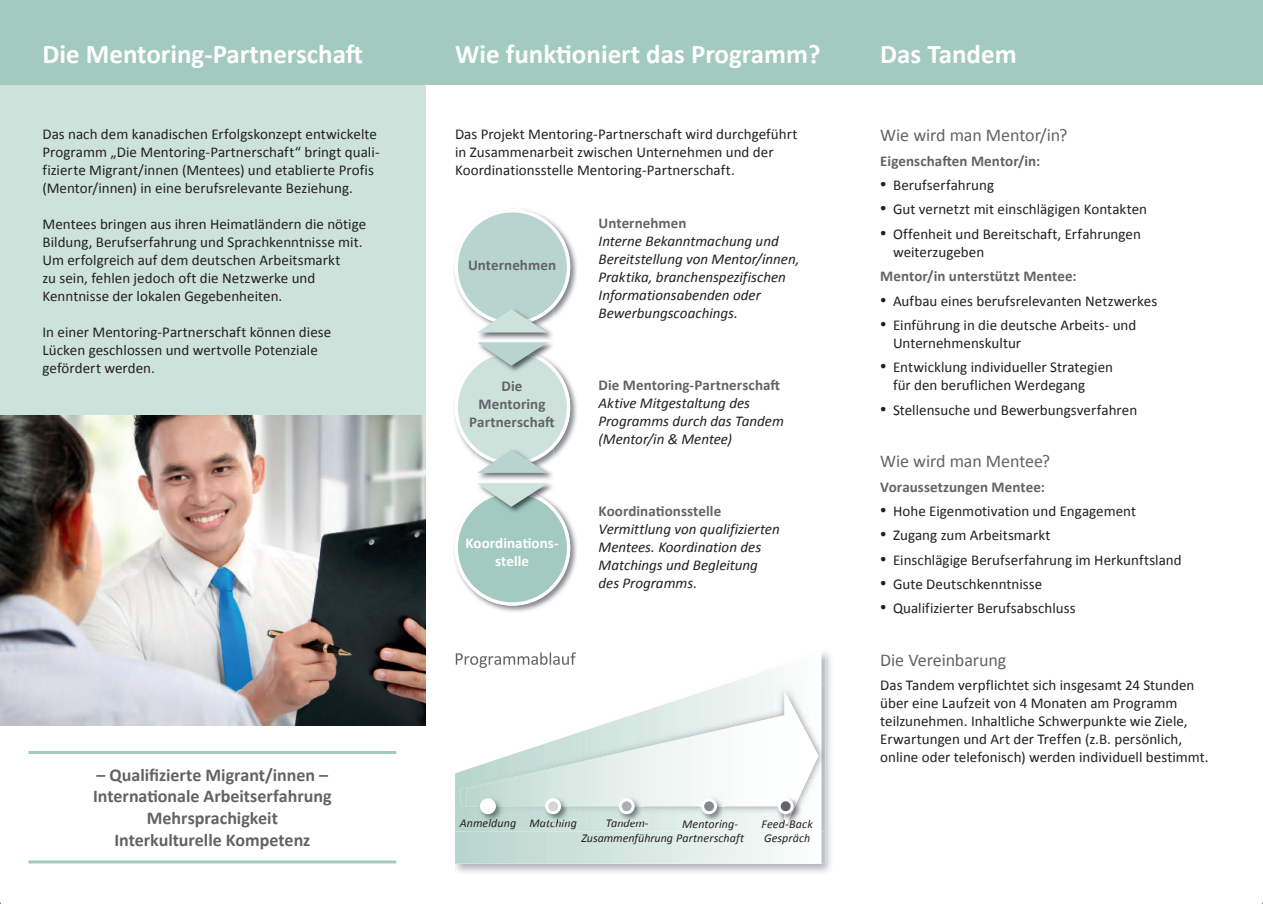
<style>
.page{position:relative;width:1263px;height:904px;background:#fff}
.page>*{position:absolute;margin:0;border:0;box-sizing:border-box;transform-origin:0 0}
.t1{font:700 27px "Calibri";color:#fff}
.t2{font:700 18px/21.6px "Calibri";color:#636366;text-align:center}
.t3{font:18px "Calibri";letter-spacing:-.005em;color:#636366}
.t4{font:15px/18px "Calibri";color:#231f20}
.t5{font:italic 15px/18px "Calibri";color:#231f20}
.t6{font:700 15px/18px "Calibri";letter-spacing:.005em;color:#636366;text-align:center}
.t7{font:700 15px/18px "Calibri";letter-spacing:.005em;color:#fff;text-align:center}
.t8{font:italic 12px/14.4px "Calibri";letter-spacing:.005em;color:#231f20}
.s1{font-family:"Times New Roman";font-size:18px}
</style>
<div class="page">
<div style="left:0;top:85px;width:425px;height:371px;background:#cde2db"></div>
<div style="left:0;top:0;width:1263px;height:85px;background:#a2cabf"></div>
<img style="left:0;top:415px;width:426px;height:310px">
<img style="left:455px;top:653px;width:376px;height:220px">
<svg style="left:455px;top:652px;width:366px;height:211px"></svg>
<img style="left:455px;top:683px;width:366px;height:148px">
<img style="left:530px;top:827px;width:46px;height:2px">
<img style="left:683px;top:827px;width:55px;height:2px">
<img style="left:454px;top:242px;width:123px;height:56px">
<img style="left:454px;top:383px;width:123px;height:55px">
<img style="left:454px;top:523px;width:123px;height:89px">
<img style="left:478px;top:332px;width:75px;height:8px">
<svg style="left:455px;top:209px;width:115px;height:123px"></svg>
<img style="left:479px;top:473px;width:74px;height:7px">
<svg style="left:455px;top:342px;width:115px;height:131px"></svg>
<svg style="left:455px;top:483px;width:115px;height:122px"></svg>
<img style="left:785px;top:692px;width:33px;height:135px">
<img style="left:785px;top:693px;width:33px;height:132px">
<svg style="left:460px;top:692px;width:325px;height:135px"></svg>
<div style="left:703px;top:799px;width:12px;height:13px;background:#87898c;border-radius:50%"></div>
<div style="left:701px;top:798px;width:16px;height:16px;border:3px solid #fff;border-radius:50%"></div>
<img style="left:799px;top:796px;width:2px;height:25px">
<img style="left:776px;top:796px;width:23px;height:25px">
<div style="left:779px;top:799px;width:13px;height:13px;background:#636366;border-radius:50%"></div>
<div style="left:778px;top:798px;width:16px;height:16px;border:3px solid #fff;border-radius:50%"></div>
<hr style="left:28px;top:751px;width:368px;height:3px;background:#a2cabf">
<hr style="left:28px;top:860px;width:368px;height:3px;background:#a2cabf">
<h1 class="t1" style="left:43px;top:37px;width:322px">Die Mentoring-Partnerschaft</h1>
<p class="t4" style="left:43px;top:124px;width:339px">Das nach dem kanadischen Erfolgskonzept entwickelte Programm „Die Mentoring-Partnerschaft“ bringt quali&shy;fizierte Migrant/innen (Mentees) und etablierte Profis (Mentor/innen) in eine berufsrelevante Beziehung.</p>
<p class="t4" style="left:43px;top:214px;width:325px">Mentees bringen aus ihren Heimatländern die nötige Bildung, Berufserfahrung und Sprachkenntnisse mit.<br>Um erfolgreich auf dem deutschen Arbeitsmarkt<br>zu sein, fehlen jedoch oft die Netzwerke und Kenntnisse der lokalen Gegebenheiten.</p>
<p class="t4" style="left:43px;top:322px;width:290px">In einer Mentoring-Partnerschaft können diese<br>Lücken geschlossen und wertvolle Potenziale gefördert werden.</p>
<p class="t2" style="left:93px;top:763px;width:240px">– Qualifizierte Migrant/innen –<br>Internationale Arbeitserfahrung<br>Mehrsprachigkeit<br>Interkulturelle Kompetenz</p>
<h1 class="t1" style="left:455px;top:37px;width:367px">Wie funktioniert das Programm?</h1>
<h1 class="t1" style="left:880px;top:37px;width:138px">Das Tandem</h1>
<p class="t4" style="left:455px;top:125px;width:344px">Das Projekt Mentoring-Partnerschaft wird durchgeführt in Zusammenarbeit zwischen Unternehmen und der<br>Koordinationsstelle Mentoring-Partnerschaft.</p>
<p class="t6" style="left:598px;top:213px;width:89px">Unternehmen</p>
<p class="t5" style="left:598px;top:231px;width:202px">Interne Bekanntmachung und<br>Bereitstellung von Mentor/innen,<br>Praktika, branchenspezifischen<br>Informationsabenden oder<br>Bewerbungscoachings.</p>
<p class="t6" style="left:468px;top:256px;width:89px">Unternehmen</p>
<p class="t6" style="left:469px;top:376px;width:87px">Die<br>Mentoring<br>Partnerschaft</p>
<p class="t7" style="left:465px;top:533px;width:95px">Koordinations&shy;stelle</p>
<p class="t6" style="left:598px;top:375px;width:183px">Die Mentoring-Partnerschaft</p>
<p class="t5" style="left:598px;top:393px;width:187px">Aktive Mitgestaltung des<br>Programms durch das Tandem (Mentor/in &amp; Mentee)</p>
<p class="t6" style="left:598px;top:501px;width:124px">Koordinationsstelle</p>
<p class="t5" style="left:598px;top:519px;width:183px">Vermittlung von qualifizierten<br>Mentees. Koordination des<br>Matchings und Begleitung des Programms.</p>
<p class="t8" style="left:460px;top:815px;width:58px">Anmeldung</p>
<p class="t8" style="left:529px;top:815px;width:49px">Matching</p>
<p class="t8" style="left:581px;top:815px;width:164px;text-indent:24px">Tandem-<br>Zusammenführung Partnerschaft</p>
<p class="t8" style="left:682px;top:816px;width:58px">Mentoring-</p>
<p class="t8" style="left:761px;top:816px;width:53px">Feed-Back<br>Gespräch</p>
<p class="t3" style="left:880px;top:124px;width:189px">Wie wird man Mentor/in?</p>
<p class="t6" style="left:880px;top:151px;width:162px">Eigenschaften Mentor/in:</p>
<p class="t4" style="left:880px;top:175px;width:115px"><span class="s1">•</span> Berufserfahrung</p>
<p class="t4" style="left:880px;top:200px;width:268px"><span class="s1">•</span> Gut vernetzt mit einschlägigen Kontakten</p>
<p class="t4" style="left:893px;top:224px;width:249px;text-indent:-13px"><span class="s1">•</span> Offenheit und Bereitschaft, Erfahrungen weiterzugeben</p>
<p class="t6" style="left:880px;top:266px;width:198px">Mentor/in unterstützt Mentee:</p>
<p class="t4" style="left:880px;top:291px;width:278px"><span class="s1">•</span> Aufbau eines berufsrelevanten Netzwerkes</p>
<p class="t4" style="left:893px;top:315px;width:245px;text-indent:-13px"><span class="s1">•</span> Einführung in die deutsche Arbeits- und<br>Unternehmenskultur</p>
<p class="t4" style="left:893px;top:357px;width:222px;text-indent:-13px"><span class="s1">•</span> Entwicklung individueller Strategien für den beruflichen Werdegang</p>
<p class="t4" style="left:880px;top:400px;width:258px"><span class="s1">•</span> Stellensuche und Bewerbungsverfahren</p>
<p class="t3" style="left:880px;top:450px;width:171px">Wie wird man Mentee?</p>
<p class="t6" style="left:880px;top:477px;width:166px">Voraussetzungen Mentee:</p>
<p class="t4" style="left:880px;top:501px;width:257px"><span class="s1">•</span> Hohe Eigenmotivation und Engagement</p>
<p class="t4" style="left:880px;top:525px;width:172px"><span class="s1">•</span> Zugang zum Arbeitsmarkt</p>
<p class="t4" style="left:880px;top:550px;width:303px"><span class="s1">•</span> Einschlägige Berufserfahrung im Herkunftsland</p>
<p class="t4" style="left:880px;top:574px;width:164px"><span class="s1">•</span> Gute Deutschkenntnisse</p>
<p class="t4" style="left:880px;top:598px;width:197px"><span class="s1">•</span> Qualifizierter Berufsabschluss</p>
<p class="t3" style="left:880px;top:648px;width:127px">Die Vereinbarung</p>
<p class="t4" style="left:880px;top:675px;width:330px">Das Tandem verpflichtet sich insgesamt 24 Stunden über eine Laufzeit von 4 Monaten am Programm teilzunehmen. Inhaltliche Schwerpunkte wie Ziele, Erwartungen und Art der Treffen (z.B. persönlich, online oder telefonisch) werden individuell bestimmt.</p>
</div>
